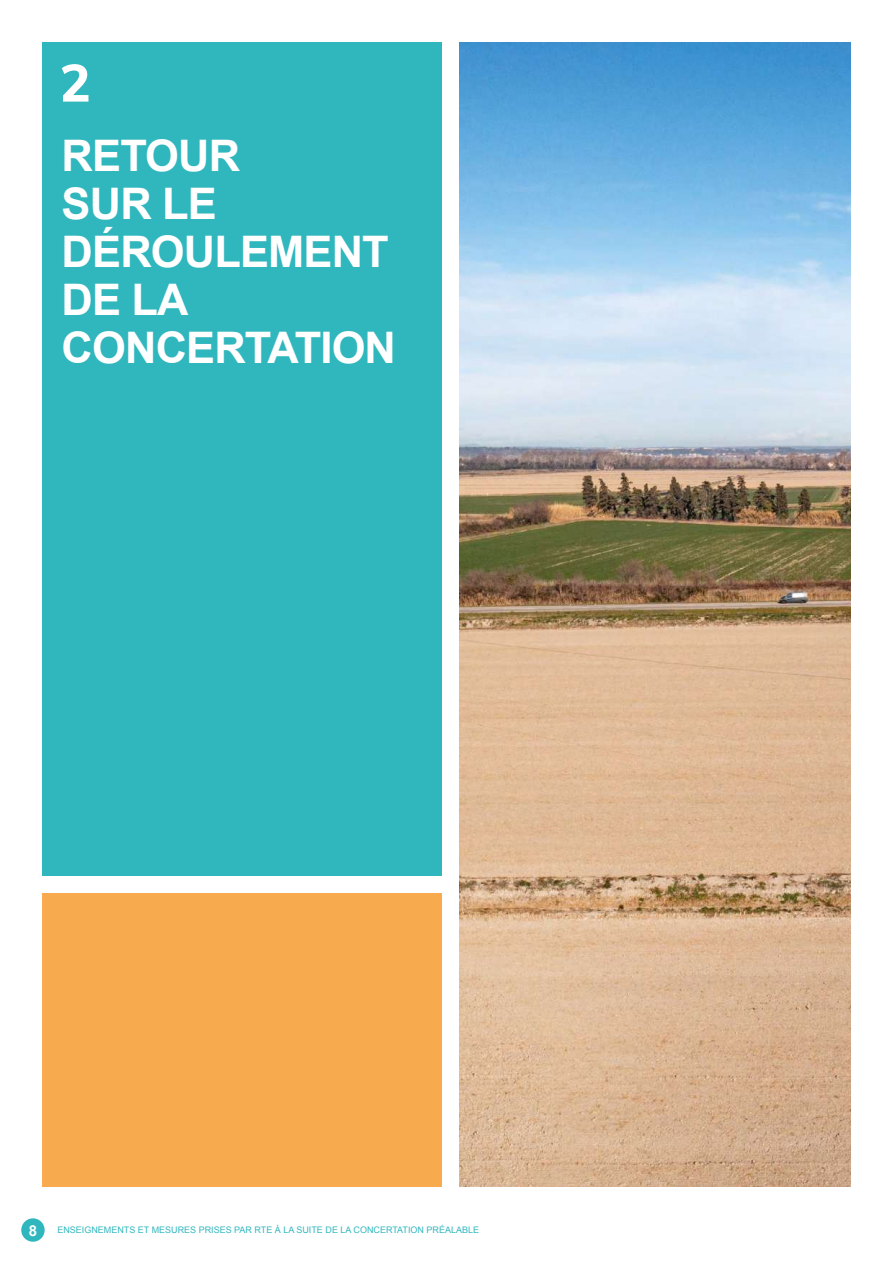
<style>
.page{position:relative;width:893px;height:1263px;background:#fff}
.page>*{position:absolute;margin:0;border:0;box-sizing:border-box;transform-origin:0 0}
.t1{font:800 52.5px "Nunito Sans";color:#fff}
.t2{font:700 43.5px/48px "Arial";letter-spacing:-.02em;color:#fff}
.t3{font:700 15px "Arial";color:#fff}
.t4{font:9px "Arial";color:#30b7be}
</style>
<div class="page">
<div style="left:43px;top:43px;width:399px;height:833px;background:#30b7be"></div>
<div style="left:43px;top:893px;width:399px;height:293px;background:#f7aa4e"></div>
<div style="left:21px;top:1218px;width:24px;height:24px;background:#30b7be;border-radius:50%"></div>
<img style="left:459px;top:43px;width:391px;height:1143px">
<h1 class="t1" style="left:60px;top:45px;width:33px">2</h1>
<h2 class="t2" style="left:62px;top:133px;width:336px">RETOUR<br>SUR LE<br>DÉROULEMENT<br>DE LA<br>CONCERTATION</h2>
<h3 class="t3" style="left:29px;top:1220px;width:10px">8</h3>
<p class="t4" style="left:57px;top:1224px;width:423px">ENSEIGNEMENTS ET MESURES PRISES PAR RTE À LA SUITE DE LA CONCERTATION PRÉALABLE</p>
</div>
